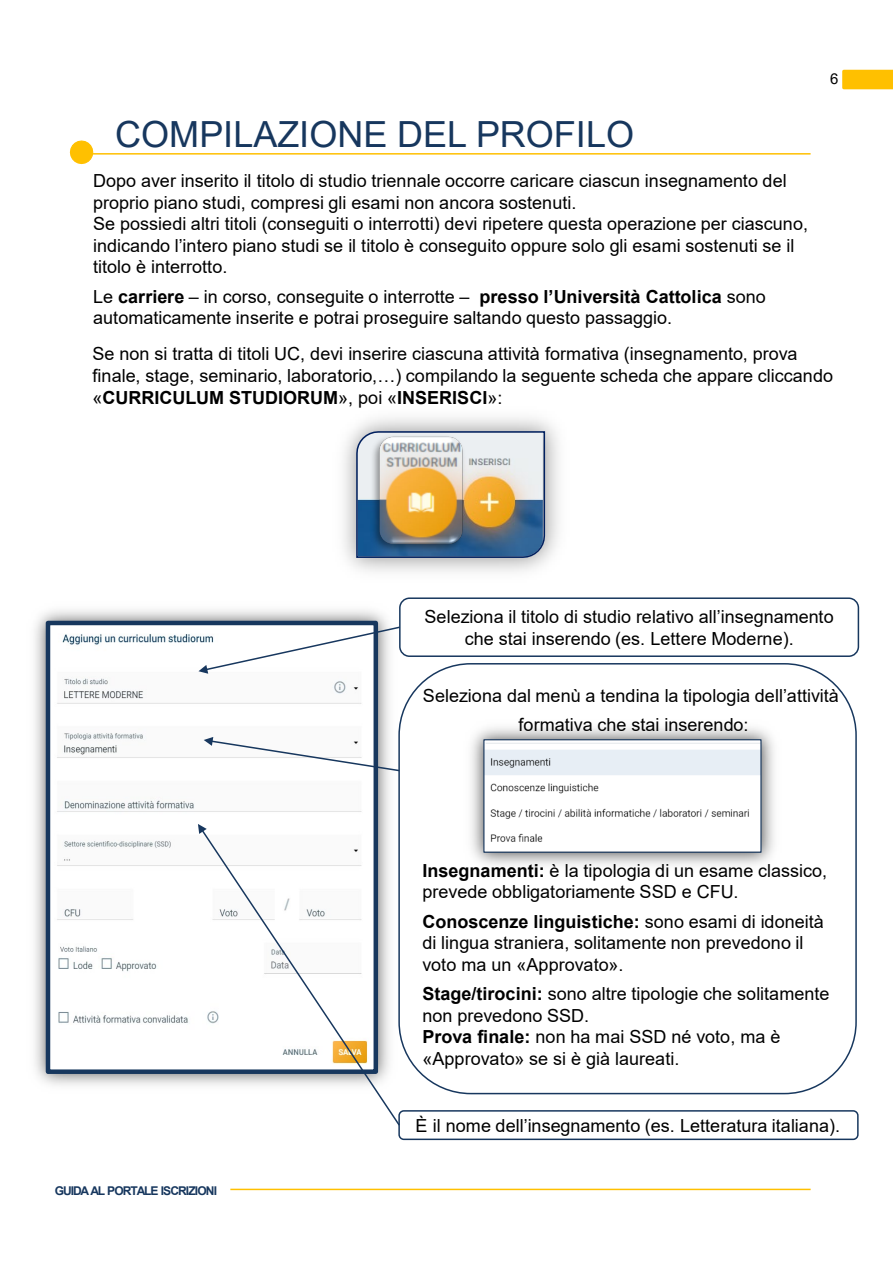
<style>
.page{position:relative;width:893px;height:1264px;background:#fff}
.page>*{position:absolute;margin:0;border:0;box-sizing:border-box;transform-origin:0 0}
.t1{font:36px "Arial";color:#17375e}
.t2{font:18px/21.6px "Arial";color:#000}
.t3{font:15px "Arial";color:#000}
.t4{font:700 12px "Arial";letter-spacing:-.08em;color:#17375e}
.s1{font-weight:700}
</style>
<div class="page">
<hr style="left:91px;top:153px;width:719px;height:1px;background:#ffc000">
<svg style="left:69px;top:140px;width:25px;height:25px"></svg>
<img style="left:343px;top:417px;width:216px;height:155px">
<svg style="left:355px;top:430px;width:190px;height:128px;background:#a2a6a2"></svg>
<img style="left:367px;top:431px;width:101px;height:125px">
<img style="left:471px;top:727px;width:303px;height:139px">
<img style="left:485px;top:741px;width:274px;height:109px">
<div style="left:483px;top:739px;width:278px;height:113px;border:1px solid #17375e"></div>
<img style="left:35px;top:610px;width:355px;height:476px">
<img style="left:51px;top:625px;width:322px;height:443px">
<div style="left:46px;top:620px;width:332px;height:453px;border:4px solid #17375e"></div>
<svg style="left:204px;top:736px;width:194px;height:36px"></svg>
<hr style="left:230px;top:1188px;width:580px;height:1px;background:#ffc000">
<svg style="left:198px;top:625px;width:203px;height:48px"></svg>
<svg style="left:200px;top:827px;width:198px;height:298px"></svg>
<svg style="left:198px;top:823px;width:9px;height:10px"></svg>
<div style="left:398px;top:1109px;width:460px;height:30px;border:2px solid #17375e;border-radius:5px"></div>
<div style="left:399px;top:597px;width:460px;height:59px;border:2px solid #17375e;border-radius:10px"></div>
<div style="left:398px;top:663px;width:458px;height:431px;border:2px solid #17375e;border-radius:72px"></div>
<svg style="left:842px;top:70px;width:50px;height:19px"></svg>
<p class="t1" style="left:115px;top:109px;width:520px">COMPILAZIONE DEL PROFILO</p>
<p class="t3" style="left:830px;top:68px;width:10px">6</p>
<p class="t2" style="left:93px;top:170px;width:716px">Dopo aver inserito il titolo di studio triennale occorre caricare ciascun insegnamento del proprio piano studi, compresi gli esami non ancora sostenuti.<br>Se possiedi altri titoli (conseguiti o interrotti) devi ripetere questa operazione per ciascuno, indicando l’intero piano studi se il titolo è conseguito oppure solo gli esami sostenuti se il titolo è interrotto.</p>
<p class="t2" style="left:93px;top:285px;width:674px">Le <span class="s1">carriere</span> – in corso, conseguite o interrotte – <span class="s1">presso l’Università Cattolica</span> sono automaticamente inserite e potrai proseguire saltando questo passaggio.</p>
<p class="t2" style="left:92px;top:343px;width:742px">Se non si tratta di titoli UC, devi inserire ciascuna attività formativa (insegnamento, prova finale, stage, seminario, laboratorio,…) compilando la seguente scheda che appare cliccando «<span class="s1">CURRICULUM STUDIORUM</span>», poi «<span class="s1">INSERISCI</span>»:</p>
<p class="t2" style="left:424px;top:605px;width:410px;text-align:center">Seleziona il titolo di studio relativo all’insegnamento che stai inserendo (es. Lettere Moderne).</p>
<p class="t2" style="left:423px;top:684px;width:417px">Seleziona dal menù a tendina la tipologia dell’attività</p>
<p class="t2" style="left:518px;top:713px;width:232px">formativa che stai inserendo:</p>
<p class="t2" style="left:422px;top:859px;width:406px"><span class="s1">Insegnamenti:</span> è la tipologia di un esame classico, prevede obbligatoriamente SSD e CFU.</p>
<p class="t2" style="left:422px;top:910px;width:403px"><span class="s1">Conoscenze linguistiche:</span> sono esami di idoneità di lingua straniera, solitamente non prevedono il voto ma un «Approvato».</p>
<p class="t2" style="left:422px;top:982px;width:408px"><span class="s1">Stage/tirocini:</span> sono altre tipologie che solitamente non prevedono SSD.<br><span class="s1">Prova finale:</span> non ha mai SSD né voto, ma è «Approvato» se si è già laureati.</p>
<p class="t4" style="left:55px;top:1181px;width:164px">GUIDA AL PORTALE ISCRIZIONI</p>
<p class="t2" style="left:415px;top:1114px;width:426px">È il nome dell’insegnamento (es. Letteratura italiana).</p>
</div>
